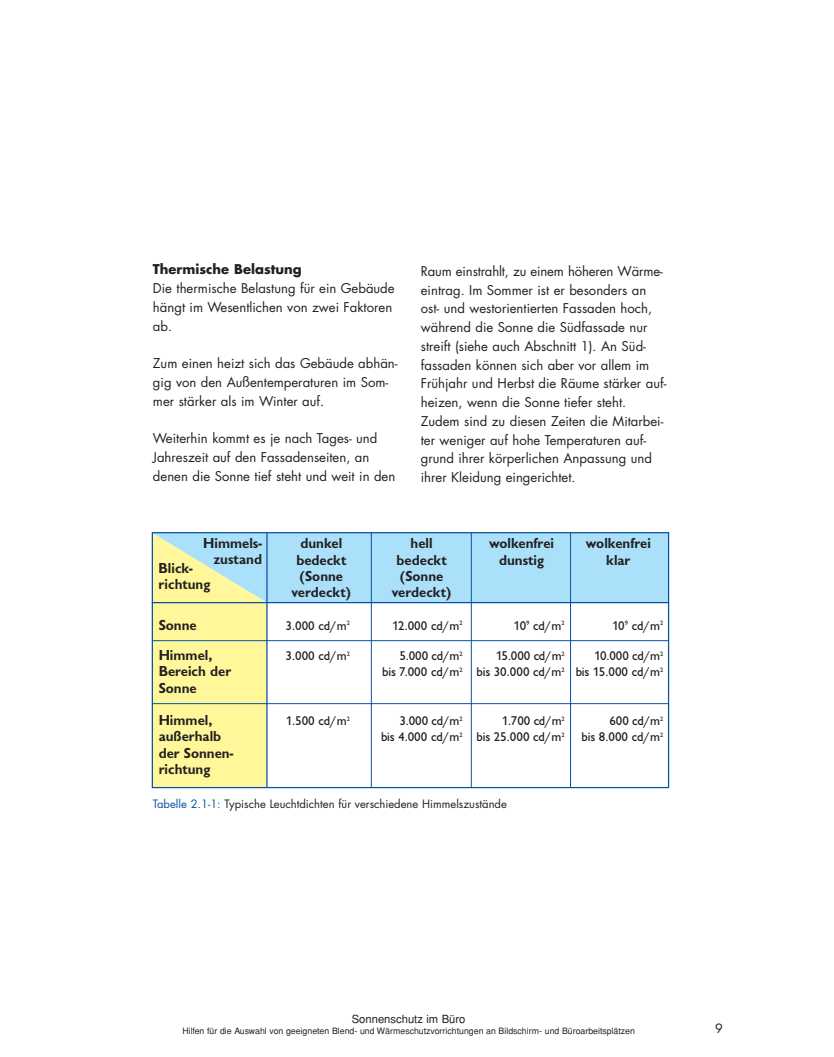
<style>
.page{position:relative;width:834px;height:1057px;background:#fff}
.page>*{position:absolute;margin:0;border:0;box-sizing:border-box;transform-origin:0 0}
.t1{font:700 15px/16.2px "Giltus T";color:#231f20}
.t2{font:13.12px/18.8px "Futura";color:#231f20}
.t3{font:500 13.12px "Giltus T";letter-spacing:-.01em;color:#231f20}
.t4{font:700 13.12px "Futura";color:#231f20}
.t5{font:12.5px "Futura";color:#231f20}
.t6{font:11.25px "Futura";color:#231f20}
.t7{font:11.25px "Helvetica";color:#231f20}
.t8{font:8.75px "Helvetica";color:#231f20}
.s1{color:#0752a3}
</style>
<div class="page">
<div style="left:266px;top:533px;width:403px;height:69px;background:#aae0f9"></div>
<div style="left:152px;top:602px;width:114px;height:185px;background:#fff79a"></div>
<hr style="left:153px;top:640px;width:515px;height:1px;background:#0752a3">
<hr style="left:153px;top:703px;width:515px;height:1px;background:#0752a3">
<svg style="left:154px;top:534px;width:112px;height:68px;background:#d4ebc9"></svg>
<div style="left:152px;top:532px;width:517px;height:256px;border:1px solid #0752a3"></div>
<hr style="left:152px;top:602px;width:517px;height:1px;background:#0752a3">
<hr style="left:266px;top:532px;width:2px;height:254px;background:#0752a3">
<hr style="left:371px;top:532px;width:1px;height:254px;background:#0752a3">
<hr style="left:471px;top:532px;width:1px;height:254px;background:#0752a3">
<hr style="left:570px;top:532px;width:1px;height:254px;background:#0752a3">
<p class="t4" style="left:153px;top:263px;width:150px">Thermische Belastung</p>
<p class="t2" style="left:153px;top:280px;width:243px">Die thermische Belastung für ein Gebäude hängt im Wesentlichen von zwei Faktoren ab.</p>
<p class="t2" style="left:153px;top:355px;width:246px">Zum einen heizt sich das Gebäude abhän&shy;gig von den Außentemperaturen im Som&shy;mer stärker als im Winter auf.</p>
<p class="t2" style="left:153px;top:430px;width:244px">Weiterhin kommt es je nach Tages- und<br>Jahreszeit auf den Fassadenseiten, an denen die Sonne tief steht und weit in den</p>
<p class="t2" style="left:421px;top:262px;width:247px">Raum einstrahlt, zu einem höheren Wärme&shy;eintrag. Im Sommer ist er besonders an ost- und westorientierten Fassaden hoch, während die Sonne die Südfassade nur streift (siehe auch Abschnitt 1). An Süd&shy;fassaden können sich aber vor allem im Frühjahr und Herbst die Räume stärker auf&shy;heizen, wenn die Sonne tiefer steht.<br>Zudem sind zu diesen Zeiten die Mitarbei&shy;ter weniger auf hohe Temperaturen auf&shy;grund ihrer körperlichen Anpassung und ihrer Kleidung eingerichtet.</p>
<p class="t1" style="left:203px;top:536px;width:60px;text-align:right">Himmels&shy;zustand</p>
<p class="t1" style="left:159px;top:561px;width:53px">Blick&shy;richtung</p>
<p class="t1" style="left:300px;top:536px;width:43px">dunkel</p>
<p class="t1" style="left:410px;top:536px;width:24px">hell</p>
<p class="t1" style="left:489px;top:536px;width:66px">wolkenfrei</p>
<p class="t1" style="left:586px;top:536px;width:66px">wolkenfrei</p>
<p class="t1" style="left:296px;top:553px;width:51px">bedeckt</p>
<p class="t1" style="left:397px;top:553px;width:51px">bedeckt</p>
<p class="t1" style="left:499px;top:553px;width:46px">dunstig</p>
<p class="t1" style="left:606px;top:553px;width:26px">klar</p>
<p class="t1" style="left:299px;top:569px;width:45px">(Sonne</p>
<p class="t1" style="left:400px;top:569px;width:45px">(Sonne</p>
<p class="t1" style="left:291px;top:585px;width:61px">verdeckt)</p>
<p class="t1" style="left:392px;top:585px;width:61px">verdeckt)</p>
<p class="t1" style="left:159px;top:618px;width:40px">Sonne</p>
<p class="t3" style="left:285px;top:620px;width:66px">3.000 cd/m<sup>2</sup></p>
<p class="t3" style="left:392px;top:620px;width:72px">12.000 cd/m<sup>2</sup></p>
<p class="t3" style="left:513px;top:620px;width:53px">10<sup>9</sup> cd/m<sup>2</sup></p>
<p class="t3" style="left:612px;top:620px;width:53px">10<sup>9</sup> cd/m<sup>2</sup></p>
<p class="t1" style="left:159px;top:648px;width:55px">Himmel,</p>
<p class="t3" style="left:285px;top:651px;width:66px">3.000 cd/m<sup>2</sup></p>
<p class="t3" style="left:399px;top:651px;width:65px">5.000 cd/m<sup>2</sup></p>
<p class="t3" style="left:496px;top:651px;width:71px">15.000 cd/m<sup>2</sup></p>
<p class="t3" style="left:594px;top:651px;width:71px">10.000 cd/m<sup>2</sup></p>
<p class="t1" style="left:159px;top:664px;width:74px">Bereich der</p>
<p class="t3" style="left:382px;top:667px;width:283px">bis 7.000 cd/m<sup>2</sup> bis 30.000 cd/m<sup>2</sup> bis 15.000 cd/m<sup>2</sup></p>
<p class="t1" style="left:159px;top:673px;width:55px;line-height:32.5px">Sonne<br>Himmel,</p>
<p class="t3" style="left:286px;top:716px;width:66px">1.500 cd/m<sup>2</sup></p>
<p class="t3" style="left:399px;top:716px;width:65px">3.000 cd/m<sup>2</sup></p>
<p class="t3" style="left:502px;top:716px;width:64px">1.700 cd/m<sup>2</sup></p>
<p class="t3" style="left:609px;top:716px;width:55px">600 cd/m<sup>2</sup></p>
<p class="t1" style="left:159px;top:729px;width:64px">außerhalb</p>
<p class="t3" style="left:381px;top:732px;width:185px">bis 4.000 cd/m<sup>2</sup> bis 25.000 cd/m<sup>2</sup></p>
<p class="t3" style="left:581px;top:732px;width:83px">bis 8.000 cd/m<sup>2</sup></p>
<p class="t1" style="left:159px;top:746px;width:76px">der Sonnen&shy;richtung</p>
<p class="t6" style="left:153px;top:798px;width:355px"><span class="s1">Tabelle 2.1-1:</span> Typische Leuchtdichten für verschiedene Himmelszustände</p>
<p class="t7" style="left:352px;top:1014px;width:115px">Sonnenschutz im Büro</p>
<p class="t8" style="left:182px;top:1027px;width:454px">Hilfen für die Auswahl von geeigneten Blend- und Wärmeschutzvorrichtungen an Bildschirm- und Büroarbeitsplätzen</p>
<p class="t5" style="left:715px;top:1022px;width:9px">9</p>
</div>
